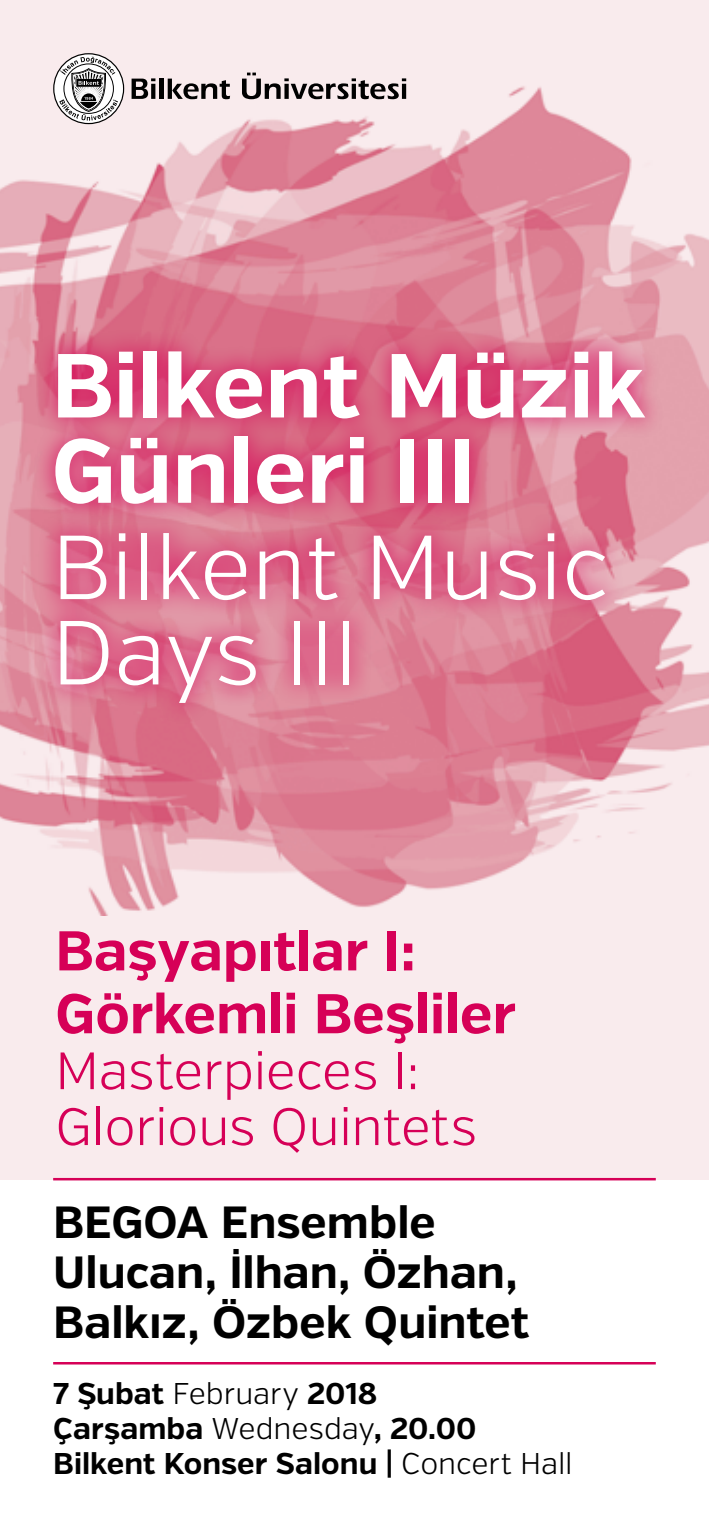
<style>
.page{position:relative;width:709px;height:1524px;background:#fff}
.page>*{position:absolute;margin:0;border:0;box-sizing:border-box;transform-origin:0 0}
.t1{font:700 90.75px/85.2px "Verb";color:#fff}
.t2{font:300 90.75px/85.2px "Verb";color:#fff}
.t3{font:700 55.75px/62.8px "Verb";color:#d60057}
.t4{font:300 52.5px/56px "Verb";letter-spacing:-.01em;color:#d60057}
.t5{font:700 45px/50px "Verb";color:#000}
.t6{font:700 30px/35px "Verb";color:#000}
.s1{font-weight:300}
</style>
<div class="page">
<div style="left:0;top:0;width:709px;height:1179px;background:#f9ebed"></div>
<hr style="left:53px;top:1362px;width:602px;height:2px;background:#d60057">
<hr style="left:53px;top:1178px;width:602px;height:2px;background:#d60057">
<img style="left:0;top:69px;width:709px;height:846px">
<svg style="left:54px;top:54px;width:70px;height:70px"></svg>
<div style="left:53px;top:53px;width:71px;height:71px;border:1px solid #000;border-radius:50%"></div>
<svg style="left:59px;top:56px;width:59px;height:65px"></svg>
<svg style="left:132px;top:78px;width:23px;height:21px"></svg>
<div style="left:159px;top:79px;width:5px;height:20px;background:#000"></div>
<svg style="left:168px;top:79px;width:62px;height:20px"></svg>
<svg style="left:242px;top:73px;width:164px;height:26px"></svg>
<div style="left:32px;top:328px;width:634px;height:197px;background:#d60057;opacity:.75"></div>
<div style="left:38px;top:510px;width:587px;height:216px;background:#d60057;opacity:.75"></div>
<h1 class="t1" style="left:51px;top:345px;width:595px">Bilkent Müzik<br>Günleri III</h1>
<h1 class="t2" style="left:51px;top:526px;width:559px">Bilkent Music<br>Days III</h1>
<h2 class="t3" style="left:55px;top:920px;width:462px">Başyapıtlar I:<br>Görkemli Beşliler</h2>
<h3 class="t4" style="left:55px;top:1043px;width:423px">Masterpieces I:<br>Glorious Quintets</h3>
<h3 class="t5" style="left:53px;top:1198px;width:478px">BEGOA Ensemble<br>Ulucan, İlhan, Özhan,<br>Balkız, Özbek Quintet</h3>
<p class="t6" style="left:53px;top:1377px;width:521px">7 Şubat <span class="s1">February</span> 2018<br>Çarşamba <span class="s1">Wednesday</span>, 20.00<br>Bilkent Konser Salonu | <span class="s1">Concert Hall</span></p>
</div>
